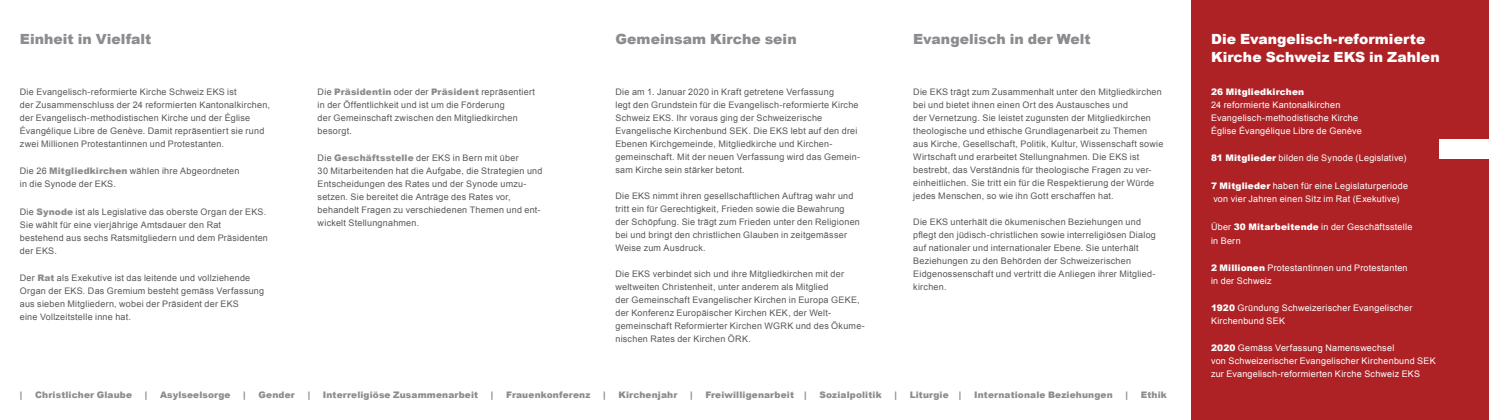
<style>
.page{position:relative;width:1489px;height:420px;background:#fff}
.page>*{position:absolute;margin:0;border:0;box-sizing:border-box;transform-origin:0 0}
.titel{font:900 14px "Arial";letter-spacing:.005em;color:#8a8c8f}
.titel-2{font:900 14px/18px "Arial";color:#fff}
.gt_d{font:9px/13px "Arial";letter-spacing:.025em;color:#57585a}
.gt_d-2{font:9px/13px "Arial";letter-spacing:.025em;color:#fff}
.gt_d-3{font:900 9px "Arial";letter-spacing:.015em;color:#8a8c8f}
.s1{font-weight:900;color:#8a8c8f}
.s2{font-weight:900}
</style>
<div class="page">
<div style="left:1191px;top:0;width:297px;height:420px;background:#ae2226"></div>
<div style="left:1439px;top:139px;width:49px;height:19px;background:#fff"></div>
<p class="titel" style="left:20px;top:29px;width:133px">Einheit in Vielfalt</p>
<p class="titel" style="left:615px;top:29px;width:183px">Gemeinsam Kirche sein</p>
<p class="gt_d" style="left:20px;top:85px;width:252px">Die Evangelisch-reformierte Kirche Schweiz EKS ist<br>der Zusammenschluss der 24 reformierten Kantonalkirchen, der Evangelisch-methodistischen Kirche und der Église Évangélique Libre de Genève. Damit repräsentiert sie rund zwei Millionen Protestantinnen und Protestanten.</p>
<p class="gt_d" style="left:20px;top:164px;width:221px">Die 26 <span class="s1">Mitgliedkirchen</span> wählen ihre Abgeordneten in die Synode der EKS.</p>
<p class="gt_d" style="left:20px;top:205px;width:249px">Die <span class="s1">Synode</span> ist als Legislative das oberste Organ der EKS.<br>Sie wählt für eine vierjährige Amtsdauer den Rat<br>bestehend aus sechs Ratsmitgliedern und dem Präsidenten der EKS.</p>
<p class="gt_d" style="left:20px;top:271px;width:246px">Der <span class="s1">Rat</span> als Exekutive ist das leitende und vollziehende Organ der EKS. Das Gremium besteht gemäss Verfassung aus sieben Mitgliedern, wobei der Präsident der EKS<br>eine Vollzeitstelle inne hat.</p>
<p class="gt_d" style="left:317px;top:85px;width:219px">Die <span class="s1">Präsidentin</span> oder der <span class="s1">Präsident</span> repräsentiert in der Öffentlichkeit und ist um die Förderung<br>der Gemeinschaft zwischen den Mitgliedkirchen besorgt.</p>
<p class="gt_d" style="left:317px;top:151px;width:226px">Die <span class="s1">Geschäftsstelle</span> der EKS in Bern mit über<br>30 Mitarbeitenden hat die Aufgabe, die Strategien und Entscheidungen des Rates und der Synode umzu&shy;setzen. Sie bereitet die Anträge des Rates vor, behandelt Fragen zu verschiedenen Themen und ent&shy;wickelt Stellungnahmen.</p>
<p class="gt_d" style="left:615px;top:85px;width:246px">Die am 1. Januar 2020 in Kraft getretene Verfassung<br>legt den Grundstein für die Evangelisch-reformierte Kirche Schweiz EKS. Ihr voraus ging der Schweizerische Evangelische Kirchenbund SEK. Die EKS lebt auf den drei Ebenen Kirchgemeinde, Mitgliedkirche und Kirchen&shy;gemeinschaft. Mit der neuen Verfassung wird das Gemein&shy;sam Kirche sein stärker betont.</p>
<p class="gt_d" style="left:615px;top:189px;width:246px">Die EKS nimmt ihren gesellschaftlichen Auftrag wahr und tritt ein für Gerechtigkeit, Frieden sowie die Bewahrung der Schöpfung. Sie trägt zum Frieden unter den Religionen bei und bringt den christlichen Glauben in zeitgemässer Weise zum Ausdruck.</p>
<p class="gt_d" style="left:615px;top:267px;width:251px">Die EKS verbindet sich und ihre Mitgliedkirchen mit der weltweiten Christenheit, unter anderem als Mitglied<br>der Gemeinschaft Evangelischer Kirchen in Europa GEKE, der Konferenz Europäischer Kirchen KEK, der Welt&shy;gemeinschaft Reformierter Kirchen WGRK und des Ökume&shy;nischen Rates der Kirchen ÖRK.</p>
<p class="titel" style="left:913px;top:29px;width:179px">Evangelisch in der Welt</p>
<p class="gt_d" style="left:913px;top:85px;width:252px">Die EKS trägt zum Zusammenhalt unter den Mitgliedkirchen bei und bietet ihnen einen Ort des Austausches und<br>der Vernetzung. Sie leistet zugunsten der Mitgliedkirchen theologische und ethische Grundlagenarbeit zu Themen aus Kirche, Gesellschaft, Politik, Kultur, Wissenschaft sowie Wirtschaft und erarbeitet Stellungnahmen. Die EKS ist bestrebt, das Verständnis für theologische Fragen zu ver&shy;einheitlichen. Sie tritt ein für die Respektierung der Würde jedes Menschen, so wie ihn Gott erschaffen hat.</p>
<p class="gt_d" style="left:913px;top:215px;width:244px">Die EKS unterhält die ökumenischen Beziehungen und pflegt den jüdisch-christlichen sowie interreligiösen Dialog auf nationaler und internationaler Ebene. Sie unterhält Beziehungen zu den Behörden der Schweizerischen Eidgenossenschaft und vertritt die Anliegen ihrer Mitglied&shy;kirchen.</p>
<p class="gt_d-3" style="left:20px;top:388px;width:4px">|</p>
<p class="gt_d-3" style="left:35px;top:388px;width:98px">Christlicher Glaube</p>
<p class="gt_d-3" style="left:145px;top:388px;width:4px">|</p>
<p class="gt_d-3" style="left:160px;top:388px;width:72px">Asylseelsorge</p>
<p class="gt_d-3" style="left:243px;top:388px;width:4px">|</p>
<p class="gt_d-3" style="left:258px;top:388px;width:38px">Gender</p>
<p class="gt_d-3" style="left:308px;top:388px;width:4px">|</p>
<p class="gt_d-3" style="left:323px;top:388px;width:157px">Interreligiöse Zusammenarbeit</p>
<p class="gt_d-3" style="left:491px;top:388px;width:4px">|</p>
<p class="gt_d-3" style="left:506px;top:388px;width:86px">Frauenkonferenz</p>
<p class="gt_d-3" style="left:603px;top:388px;width:4px">|</p>
<p class="gt_d-3" style="left:618px;top:388px;width:60px">Kirchenjahr</p>
<p class="gt_d-3" style="left:690px;top:388px;width:4px">|</p>
<p class="gt_d-3" style="left:705px;top:388px;width:103px">Freiwilligenarbeit |</p>
<p class="gt_d-3" style="left:819px;top:388px;width:64px">Sozialpolitik</p>
<p class="gt_d-3" style="left:894px;top:388px;width:4px">|</p>
<p class="gt_d-3" style="left:909px;top:388px;width:53px">Liturgie |</p>
<p class="gt_d-3" style="left:974px;top:388px;width:140px">Internationale Beziehungen</p>
<p class="gt_d-3" style="left:1125px;top:388px;width:4px">|</p>
<p class="gt_d-3" style="left:1140px;top:388px;width:28px">Ethik</p>
<p class="titel-2" style="left:1210px;top:30px;width:230px">Die Evangelisch-reformierte<br>Kirche Schweiz EKS in Zahlen</p>
<p class="gt_d-2" style="left:1210px;top:85px;width:131px"><span class="s2">26 Mitgliedkirchen<br></span>24 reformierte Kantonalkirchen</p>
<p class="gt_d-2" style="left:1210px;top:111px;width:149px">Evangelisch-methodistische Kirche</p>
<p class="gt_d-2" style="left:1210px;top:124px;width:152px">Église Évangélique Libre de Genève</p>
<p class="gt_d-2" style="left:1210px;top:151px;width:197px"><span class="s2">81 Mitglieder</span> bilden die Synode (Legislative)</p>
<p class="gt_d-2" style="left:1210px;top:179px;width:198px"><span class="s2">7 Mitglieder</span> haben für eine Legislaturperiode von vier Jahren einen Sitz im Rat (Exekutive)</p>
<p class="gt_d-2" style="left:1210px;top:221px;width:203px">Über <span class="s2">30 Mitarbeitende</span> in der Geschäftsstelle in Bern</p>
<p class="gt_d-2" style="left:1210px;top:261px;width:198px"><span class="s2">2 Millionen</span> Protestantinnen und Protestanten in der Schweiz</p>
<p class="gt_d-2" style="left:1210px;top:301px;width:203px"><span class="s2">1920</span> Gründung Schweizerischer Evangelischer<br>Kirchenbund SEK</p>
<p class="gt_d-2" style="left:1210px;top:341px;width:226px"><span class="s2">2020</span> Gemäss Verfassung Namenswechsel<br>von Schweizerischer Evangelischer Kirchenbund SEK zur Evangelisch-reformierten Kirche Schweiz EKS</p>
</div>
